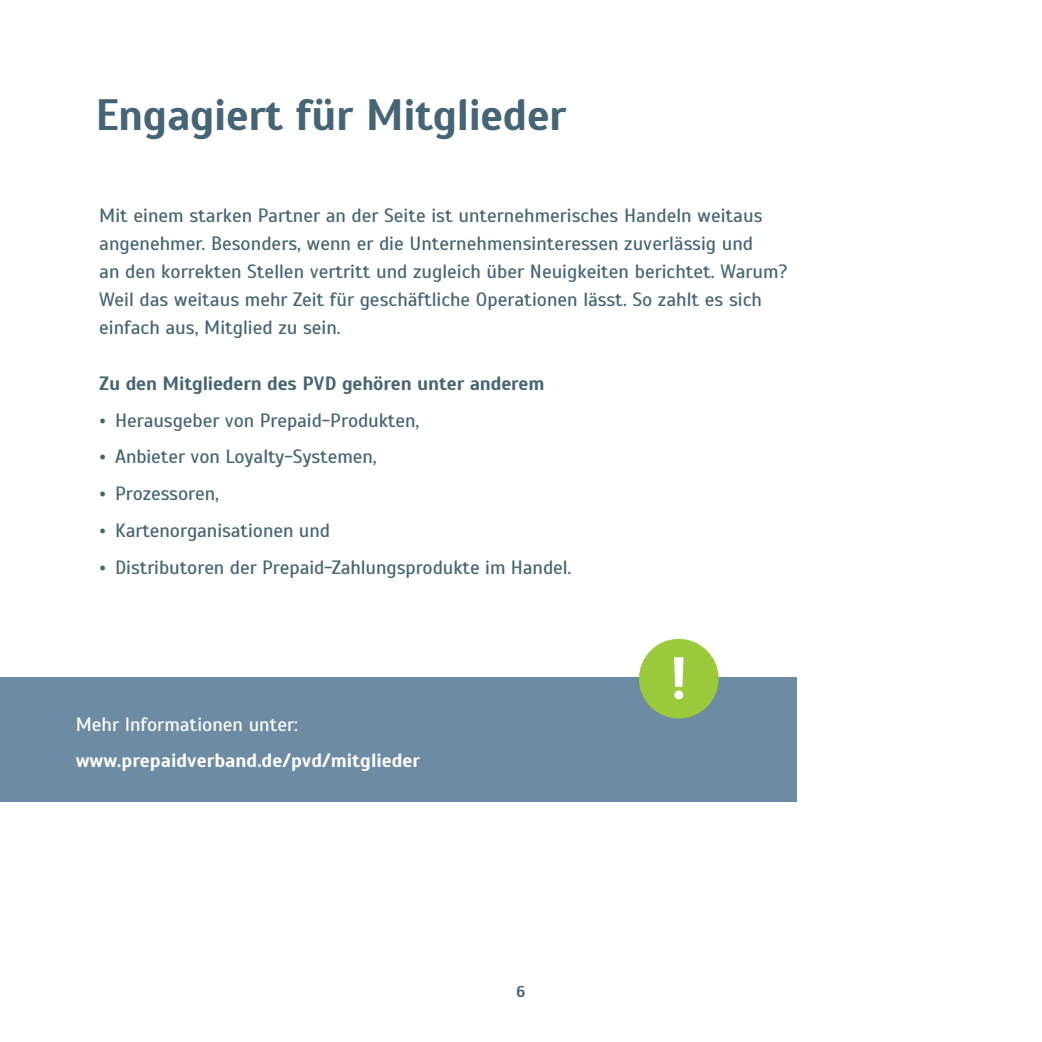
<style>
.page{position:relative;width:1042px;height:1042px;background:#fff}
.page>*{position:absolute;margin:0;border:0;box-sizing:border-box;transform-origin:0 0}
.t1{font:700 59.32px "Scada";color:#fff}
.t2{font:700 43.75px "Scada";letter-spacing:-.01em;color:#456475}
.t3{font:19.25px/28px "Scada";color:#456475}
.t4{font:700 19.25px "Scada";letter-spacing:-.01em;color:#456475}
.t5{font:700 19.25px "Scada";color:#fff}
.t6{font:19.25px "Scada";color:#fff}
.t7{font:700 15.75px "Scada";color:#456475}
</style>
<div class="page">
<div style="left:0;top:677px;width:796px;height:125px;background:#6d8ca4"></div>
<div style="left:639px;top:639px;width:79px;height:79px;background:#9aca3c;border-radius:50%"></div>
<h2 class="t2" style="left:95px;top:88px;width:472px">Engagiert für Mitglieder</h2>
<p class="t3" style="left:99px;top:201px;width:690px">Mit einem starken Partner an der Seite ist unternehmerisches Handeln weitaus angenehmer. Besonders, wenn er die Unternehmensinteressen zuverlässig und<br>an den korrekten Stellen vertritt und zugleich über Neuigkeiten berichtet. Warum?<br>Weil das weitaus mehr Zeit für geschäftliche Operationen lässt. So zahlt es sich einfach aus, Mitglied zu sein.</p>
<p class="t4" style="left:99px;top:371px;width:447px">Zu den Mitgliedern des PVD gehören unter anderem</p>
<p class="t3" style="left:99px;top:406px;width:322px">• Herausgeber von Prepaid-Produkten,</p>
<p class="t3" style="left:99px;top:443px;width:279px">• Anbieter von Loyalty-Systemen,</p>
<p class="t3" style="left:99px;top:480px;width:121px">• Prozessoren,</p>
<p class="t3" style="left:99px;top:516px;width:232px">• Kartenorganisationen und</p>
<p class="t3" style="left:99px;top:553px;width:474px">• Distributoren der Prepaid-Zahlungsprodukte im Handel.</p>
<p class="t6" style="left:76px;top:713px;width:224px">Mehr Informationen unter:</p>
<p class="t5" style="left:76px;top:749px;width:346px">www.prepaidverband.de/pvd/mitglieder</p>
<p class="t7" style="left:516px;top:981px;width:10px">6</p>
<h1 class="t1" style="left:670px;top:642px;width:19px">!</h1>
</div>
